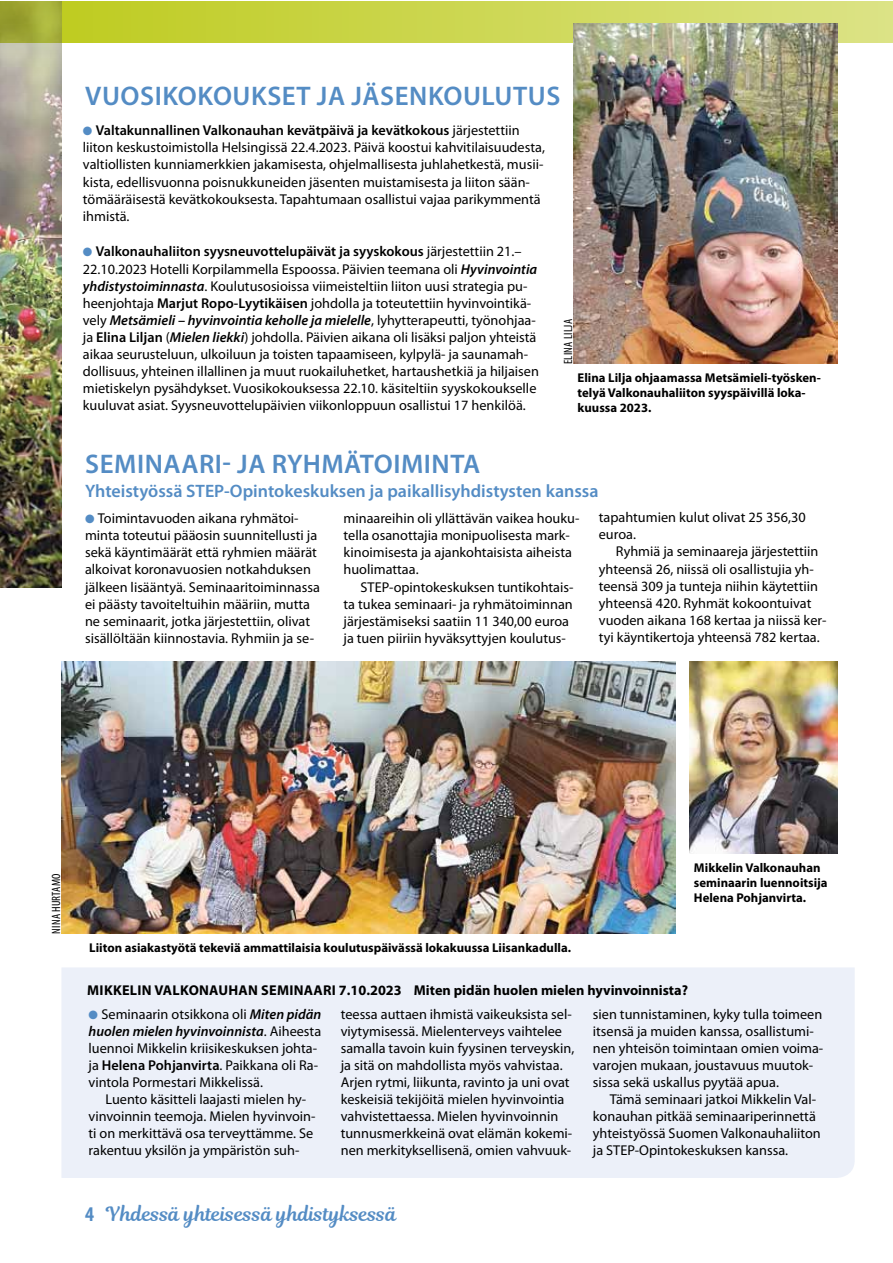
<style>
.page{position:relative;width:893px;height:1263px;background:#fff}
.page>*{position:absolute;margin:0;border:0;box-sizing:border-box;transform-origin:0 0}
.t1{font:600 27px "Myriad Pro";letter-spacing:.02em;color:#548cc4}
.t2{font:19.5px "Magnolia Script";color:#548cc4}
.t3{font:600 18px "Myriad Pro";color:#548cc4}
.t4{font:14.25px/17.1px "Myriad Pro";color:#000}
.t5{font:700 14.25px/23.1px "Myriad Pro";color:#000}
.t6{font:700 12.75px/15px "Myriad Pro";color:#000}
.t7{font:condensed 12px "Myriad Pro";letter-spacing:.02em;color:#000}
.s1{font-weight:600}
.s2{font-weight:600;font-style:italic}
.s3{font-weight:400}
.s4{font-family:"Myriad Pro";font-weight:700;font-stretch:condensed;font-size:21px}
</style>
<div class="page">
<div style="left:0;top:1px;width:892px;height:42px;background:linear-gradient(to right,#bdcb18,#d8df89)"></div>
<img style="left:573px;top:24px;width:264px;height:340px">
<div style="left:61px;top:967px;width:794px;height:211px;background:#ecf0f9"></div>
<img style="left:61px;top:661px;width:614px;height:273px">
<img style="left:690px;top:661px;width:148px;height:193px">
<img style="left:0;top:1px;width:61px;height:586px">
<svg style="left:89px;top:1010px;width:12px;height:9px"></svg>
<h1 class="t1" style="left:85px;top:79px;width:477px">VUOSIKOKOUKSET JA JÄSENKOULUTUS</h1>
<p class="t4" style="left:83px;top:122px;width:463px;text-indent:13px"><span class="s1">Valtakunnallinen Valkonauhan kevätpäivä ja kevätkokous</span> järjestettiin liiton keskustoimistolla Helsingissä 22.4.2023. Päivä koostui kahvitilaisuudesta, valtiollisten kunniamerkkien jakamisesta, ohjelmallisesta juhlahetkestä, musii&shy;kista, edellisvuonna poisnukkuneiden jäsenten muistamisesta ja liiton sään&shy;tömääräisestä kevätkokouksesta. Tapahtumaan osallistui vajaa parikymmentä ihmistä.</p>
<p class="t4" style="left:83px;top:243px;width:458px;text-indent:13px"><span class="s1">Valkonauhaliiton syysneuvottelupäivät ja syyskokous</span> järjestettiin 21.– 22.10.2023 Hotelli Korpilammella Espoossa. Päivien teemana oli <span class="s2">Hyvinvointia yhdistystoiminnasta</span>. Koulutusosioissa viimeisteltiin liiton uusi strategia pu&shy;heenjohtaja <span class="s1">Marjut Ropo-Lyytikäisen</span> johdolla ja toteutettiin hyvinvointikä&shy;vely <span class="s2">Metsämieli – hyvinvointia keholle ja mielelle</span>, lyhytterapeutti, työnohjaa&shy;ja <span class="s1">Elina Liljan</span> (<span class="s2">Mielen liekki</span>) johdolla. Päivien aikana oli lisäksi paljon yhteistä aikaa seurusteluun, ulkoiluun ja toisten tapaamiseen, kylpylä- ja saunamah&shy;dollisuus, yhteinen illallinen ja muut ruokailuhetket, hartaushetkiä ja hiljaisen mietiskelyn pysähdykset. Vuosikokouksessa 22.10. käsiteltiin syyskokoukselle kuuluvat asiat. Syysneuvottelupäivien viikonloppuun osallistui 17 henkilöä.</p>
<p class="t7" style="left:561px;top:364px;width:46px;rotate:-90deg">ELINA LILJA</p>
<p class="t6" style="left:578px;top:370px;width:245px">Elina Lilja ohjaamassa Metsämieli-työsken&shy;telyä Valkonauhaliiton syyspäivillä loka&shy;kuussa 2023.</p>
<h1 class="t1" style="left:85px;top:447px;width:396px">SEMINAARI- JA RYHMÄTOIMINTA</h1>
<p class="t3" style="left:85px;top:480px;width:515px">Yhteistyössä STEP-Opintokeskuksen ja paikallisyhdistysten kanssa</p>
<p class="t4" style="left:85px;top:509px;width:236px;text-indent:13px">Toimintavuoden aikana ryhmätoi&shy;minta toteutui pääosin suunnitellusti ja sekä käyntimäärät että ryhmien määrät alkoivat koronavuosien notkahduksen jälkeen lisääntyä. Seminaaritoiminnassa ei päästy tavoiteltuihin määriin, mutta ne seminaarit, jotka järjestettiin, olivat sisällöltään kiinnostavia. Ryhmiin ja se-</p>
<p class="t4" style="left:344px;top:509px;width:237px">minaareihin oli yllättävän vaikea houku&shy;tella osanottajia monipuolisesta mark&shy;kinoimisesta ja ajankohtaisista aiheista huolimattaa.</p>
<p class="t4" style="left:599px;top:509px;width:208px">tapahtumien kulut olivat 25 356,30 euroa.</p>
<p class="t4" style="left:599px;top:543px;width:229px;text-indent:17px">Ryhmiä ja seminaareja järjestettiin yhteensä 26, niissä oli osallistujia yh&shy;teensä 309 ja tunteja niihin käytettiin yhteensä 420. Ryhmät kokoontuivat vuoden aikana 168 kertaa ja niissä ker&shy;tyi käyntikertoja yhteensä 782 kertaa.</p>
<p class="t4" style="left:344px;top:578px;width:231px;text-indent:17px">STEP-opintokeskuksen tuntikohtais&shy;ta tukea seminaari- ja ryhmätoiminnan järjestämiseksi saatiin 11 340,00 euroa ja tuen piiriin hyväksyttyjen koulutus-</p>
<p class="t7" style="left:49px;top:934px;width:62px;rotate:-90deg">NINA HURTAMO</p>
<p class="t6" style="left:89px;top:940px;width:483px">Liiton asiakastyötä tekeviä ammattilaisia koulutuspäivässä lokakuussa Liisankadulla.</p>
<p class="t6" style="left:694px;top:860px;width:135px">Mikkelin Valkonauhan seminaarin luennoitsija<br>Helena Pohjanvirta.</p>
<p class="t5" style="left:101px;top:978px;width:588px;text-indent:-14px">MIKKELIN VALKONAUHAN SEMINAARI 7.10.2023 Miten pidän huolen mielen hyvinvoinnista?<br><span class="s3">Seminaarin otsikkona oli</span> <span class="s2">Miten pidän</span></p>
<p class="t4" style="left:89px;top:1022px;width:234px"><span class="s2">huolen mielen hyvinvoinnista</span>. Aiheesta luennoi Mikkelin kriisikeskuksen johta&shy;ja <span class="s1">Helena Pohjanvirta</span>. Paikkana oli Ra&shy;vintola Pormestari Mikkelissä.</p>
<p class="t4" style="left:89px;top:1090px;width:228px;text-indent:17px">Luento käsitteli laajasti mielen hy&shy;vinvoinnin teemoja. Mielen hyvinvoin&shy;ti on merkittävä osa terveyttämme. Se rakentuu yksilön ja ympäristön suh-</p>
<p class="t4" style="left:341px;top:1005px;width:235px">teessa auttaen ihmistä vaikeuksista sel&shy;viytymisessä. Mielenterveys vaihtelee samalla tavoin kuin fyysinen terveyskin, ja sitä on mahdollista myös vahvistaa.<br>Arjen rytmi, liikunta, ravinto ja uni ovat keskeisiä tekijöitä mielen hyvinvointia vahvistettaessa. Mielen hyvinvoinnin tunnusmerkkeinä ovat elämän kokemi&shy;nen merkityksellisenä, omien vahvuuk-</p>
<p class="t4" style="left:593px;top:1005px;width:232px">sien tunnistaminen, kyky tulla toimeen itsensä ja muiden kanssa, osallistumi&shy;nen yhteisön toimintaan omien voima&shy;varojen mukaan, joustavuus muutok&shy;sissa sekä uskallus pyytää apua.</p>
<p class="t4" style="left:593px;top:1090px;width:229px;text-indent:17px">Tämä seminaari jatkoi Mikkelin Val&shy;konauhan pitkää seminaariperinnettä yhteistyössä Suomen Valkonauhaliiton ja STEP-Opintokeskuksen kanssa.</p>
<h2 class="t2" style="left:85px;top:1200px;width:313px"><span class="s4">4</span> Yhdessä yhteisessä yhdistyksessä</h2>
</div>
